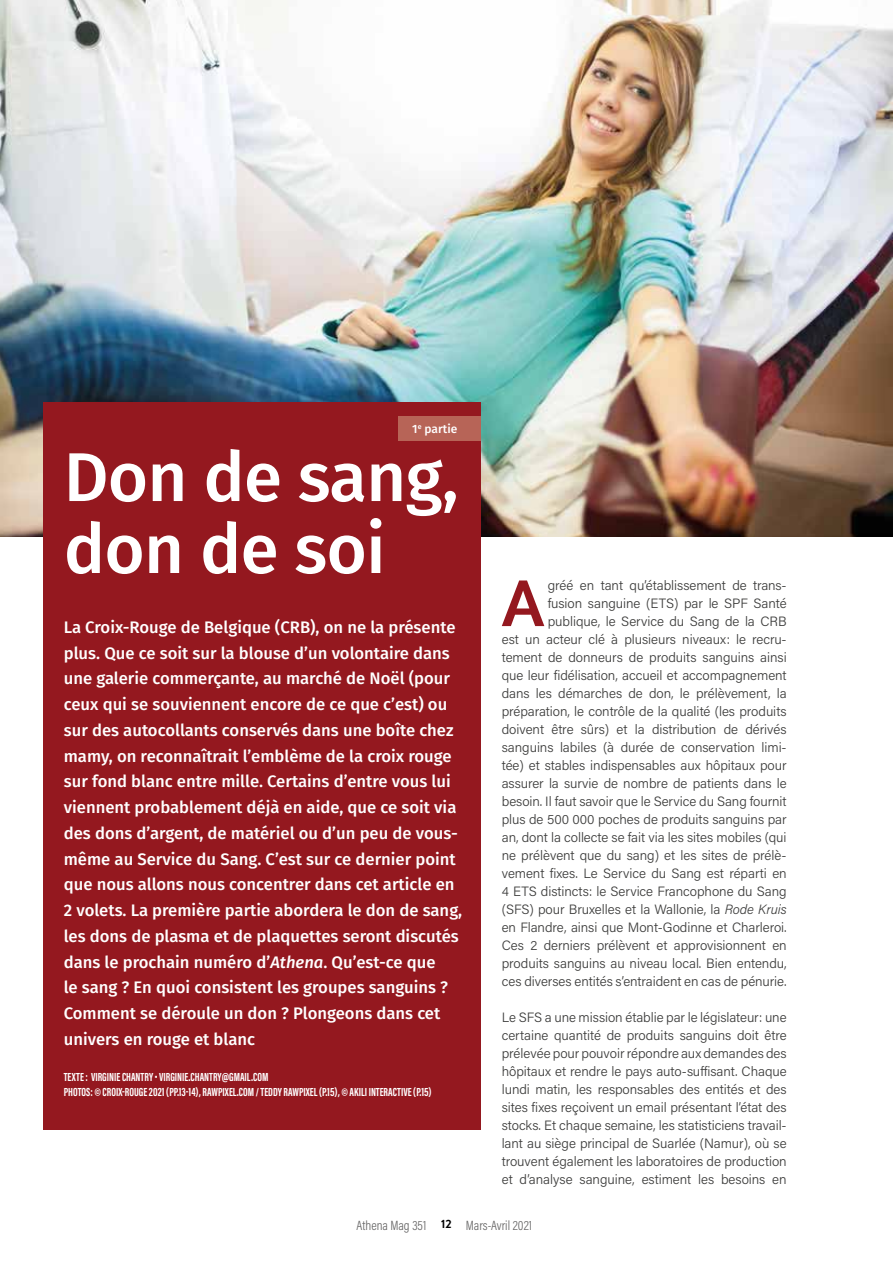
<style>
.page{position:relative;width:893px;height:1263px;background:#fff}
.page>*{position:absolute;margin:0;border:0;box-sizing:border-box;transform-origin:0 0}
.t1{font:500 69px/72px "Fira Sans";letter-spacing:-.01em;color:#fff}
.t2{font:600 64.2px "Raleway X";color:#94181f}
.t3{font:500 16.65px/25.8px "Fira Sans";color:#fff}
.t4{font:300 13.5px/18px "Acumin Pro";letter-spacing:-.005em;color:#3c3c3b;text-align:right}
.t5{font:300 13.5px "Acumin Pro Cond";color:#646363}
.t6{font:700 12px/15px "Acumin Pro Extra Cond";color:#fff}
.t7{font:500 12px "Fira Sans";color:#fff}
.s1{font-style:italic}
</style>
<div class="page">
<img style="left:0;top:0;width:893px;height:536px">
<div style="left:43px;top:402px;width:437px;height:728px;background:#94181f"></div>
<div style="left:398px;top:416px;width:82px;height:25px;background:#b76457"></div>
<p class="t7" style="left:412px;top:419px;width:47px">1<sup>e</sup> partie</p>
<h1 class="t1" style="left:64px;top:437px;width:396px">Don de sang, don de soi</h1>
<p class="t4" style="left:502px;top:576px;width:286px">gréé en tant qu’établissement de trans-<br>fusion sanguine (ETS) par le SPF Santé publique, le Service du Sang de la CRB<br>est un acteur clé à plusieurs niveaux: le recru&shy;tement de donneurs de produits sanguins ainsi que leur fidélisation, accueil et accompagnement dans les démarches de don, le prélèvement, la préparation, le contrôle de la qualité (les produits doivent être sûrs) et la distribution de dérivés sanguins labiles (à durée de conservation limi&shy;tée) et stables indispensables aux hôpitaux pour assurer la survie de nombre de patients dans le besoin. Il faut savoir que le Service du Sang fournit plus de 500 000 poches de produits sanguins par an, dont la collecte se fait via les sites mobiles (qui ne prélèvent que du sang) et les sites de prélè&shy;vement fixes. Le Service du Sang est réparti en 4 ETS distincts: le Service Francophone du Sang (SFS) pour Bruxelles et la Wallonie, la <span class="s1">Rode Kruis </span>en Flandre, ainsi que Mont-Godinne et Charleroi.<br>Ces 2 derniers prélèvent et approvisionnent en produits sanguins au niveau local. Bien entendu, ces diverses entités s’entraident en cas de pénurie.</p>
<p class="t4" style="left:502px;top:1008px;width:286px;text-align:justify">Le SFS a une mission établie par le législateur: une certaine quantité de produits sanguins doit être prélevée pour pouvoir répondre aux demandes des hôpitaux et rendre le pays auto-suffisant. Chaque lundi matin, les responsables des entités et des sites fixes reçoivent un email présentant l’état des stocks. Et chaque semaine, les statisticiens travail&shy;lant au siège principal de Suarlée (Namur), où se trouvent également les laboratoires de production et d’analyse sanguine, estiment les besoins en</p>
<p class="t5" style="left:357px;top:1216px;width:177px">Athena Mag 351 <sup>12</sup> Mars-Avril 2021</p>
<h2 class="t2" style="left:501px;top:567px;width:45px">A</h2>
<p class="t3" style="left:64px;top:613px;width:400px">La Croix-Rouge de Belgique (CRB), on ne la présente plus. Que ce soit sur la blouse d’un volontaire dans une galerie commerçante, au marché de Noël (pour ceux qui se souviennent encore de ce que c’est) ou sur des autocollants conservés dans une boîte chez mamy, on reconnaîtrait l’emblème de la croix rouge sur fond blanc entre mille. Certains d’entre vous lui viennent probablement déjà en aide, que ce soit via des dons d’argent, de matériel ou d’un peu de vous&shy;même au Service du Sang. C’est sur ce dernier point que nous allons nous concentrer dans cet article en 2 volets. La première partie abordera le don de sang, les dons de plasma et de plaquettes seront discutés dans le prochain numéro d’<span class="s1">Athena</span>. Qu’est-ce que<br>le sang ? En quoi consistent les groupes sanguins ?<br>Comment se déroule un don ? Plongeons dans cet univers en rouge et blanc</p>
<p class="t6" style="left:64px;top:1070px;width:369px">TEXTE: VIRGINIE CHANTRY • VIRGINIE.CHANTRY@GMAIL.COM<br>PHOTOS: © CROIX-ROUGE 2021 (PP.13-14), RAWPIXEL.COM / TEDDY RAWPIXEL (P.15), © AKILI INTERACTIVE (P.15)</p>
</div>
